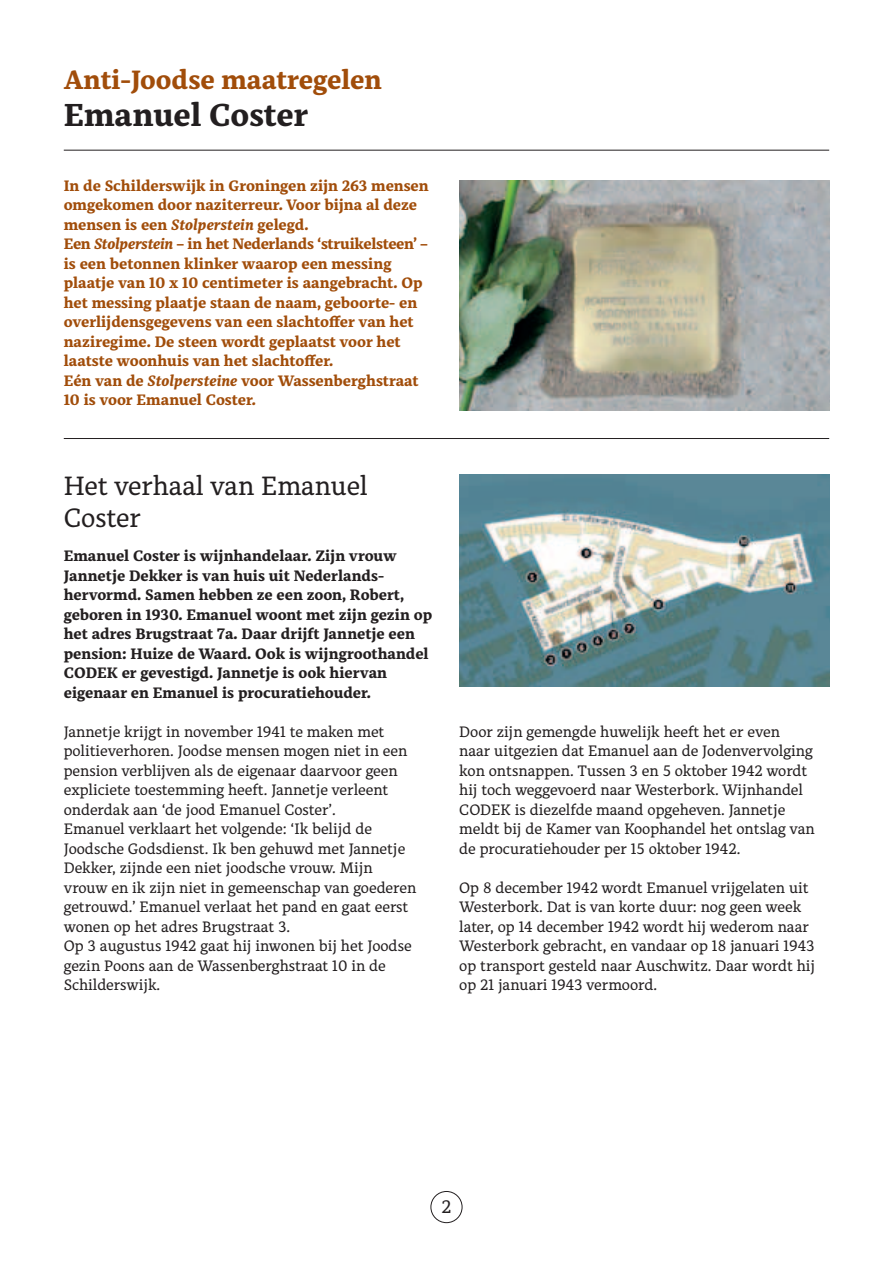
<style>
.page{position:relative;width:893px;height:1263px;background:#fff}
.page>*{position:absolute;margin:0;border:0;box-sizing:border-box;transform-origin:0 0}
.t1{font:800 31.5px "Alkes";letter-spacing:-.005em;color:#231f20}
.t2{font:26.25px/31.5px "Alkes";color:#231f20}
.t3{font:800 26.25px "Alkes";color:#a14d0a}
.t4{font:18px "Alkes";color:#231f20}
.t5{font:15px/19.5px "Alkes";letter-spacing:-.005em;color:#231f20}
.t6{font:800 15px/19.5px "Alkes";letter-spacing:-.005em;color:#a14d0a}
.t7{font:800 15px/19.5px "Alkes";color:#231f20}
.s1{font-style:italic}
</style>
<div class="page">
<div style="left:431px;top:1191px;width:31px;height:32px;border:1px solid #231f20;border-radius:50%"></div>
<img style="left:459px;top:181px;width:370px;height:230px">
<img style="left:459px;top:474px;width:370px;height:213px">
<hr style="left:64px;top:438px;width:765px;height:1px;background:#231f20">
<hr style="left:64px;top:150px;width:765px;height:1px;background:#231f20">
<h2 class="t3" style="left:64px;top:62px;width:319px">Anti-Joodse maatregelen</h2>
<h1 class="t1" style="left:64px;top:95px;width:246px">Emanuel Coster</h1>
<p class="t6" style="left:64px;top:175px;width:366px">In de Schilderswijk in Groningen zijn 263 mensen omgekomen door naziterreur. Voor bijna al deze mensen is een <span class="s1">Stolperstein</span> gelegd.<br>Een <span class="s1">Stolperstein</span> – in het Nederlands ‘struikelsteen’ – is een betonnen klinker waarop een messing plaatje van 10 x 10 centimeter is aangebracht. Op het messing plaatje staan de naam, geboorte- en overlijdensgegevens van een slachtoffer van het naziregime. De steen wordt geplaatst voor het laatste woonhuis van het slachtoffer.<br>Eén van de <span class="s1">Stolpersteine</span> voor Wassenberghstraat 10 is voor Emanuel Coster.</p>
<h2 class="t2" style="left:64px;top:469px;width:306px">Het verhaal van Emanuel<br>Coster</h2>
<p class="t7" style="left:64px;top:546px;width:370px">Emanuel Coster is wijnhandelaar. Zijn vrouw Jannetje Dekker is van huis uit Nederlands&shy;hervormd. Samen hebben ze een zoon, Robert, geboren in 1930. Emanuel woont met zijn gezin op het adres Brugstraat 7a. Daar drijft Jannetje een pension: Huize de Waard. Ook is wijngroothandel CODEK er gevestigd. Jannetje is ook hiervan eigenaar en Emanuel is procuratiehouder.</p>
<p class="t5" style="left:64px;top:721px;width:354px">Jannetje krijgt in november 1941 te maken met politieverhoren. Joodse mensen mogen niet in een pension verblijven als de eigenaar daarvoor geen expliciete toestemming heeft. Jannetje verleent onderdak aan ‘de jood Emanuel Coster’.<br>Emanuel verklaart het volgende: ‘Ik belijd de Joodsche Godsdienst. Ik ben gehuwd met Jannetje Dekker, zijnde een niet joodsche vrouw. Mijn vrouw en ik zijn niet in gemeenschap van goederen getrouwd.’ Emanuel verlaat het pand en gaat eerst wonen op het adres Brugstraat 3.<br>Op 3 augustus 1942 gaat hij inwonen bij het Joodse gezin Poons aan de Wassenberghstraat 10 in de Schilderswijk.</p>
<p class="t5" style="left:459px;top:721px;width:357px">Door zijn gemengde huwelijk heeft het er even naar uitgezien dat Emanuel aan de Jodenvervolging kon ontsnappen. Tussen 3 en 5 oktober 1942 wordt hij toch weggevoerd naar Westerbork. Wijnhandel CODEK is diezelfde maand opgeheven. Jannetje meldt bij de Kamer van Koophandel het ontslag van de procuratiehouder per 15 oktober 1942.</p>
<p class="t5" style="left:459px;top:877px;width:357px">Op 8 december 1942 wordt Emanuel vrijgelaten uit Westerbork. Dat is van korte duur: nog geen week later, op 14 december 1942 wordt hij wederom naar Westerbork gebracht, en vandaar op 18 januari 1943 op transport gesteld naar Auschwitz. Daar wordt hij op 21 januari 1943 vermoord.</p>
<p class="t4" style="left:442px;top:1194px;width:11px">2</p>
</div>
